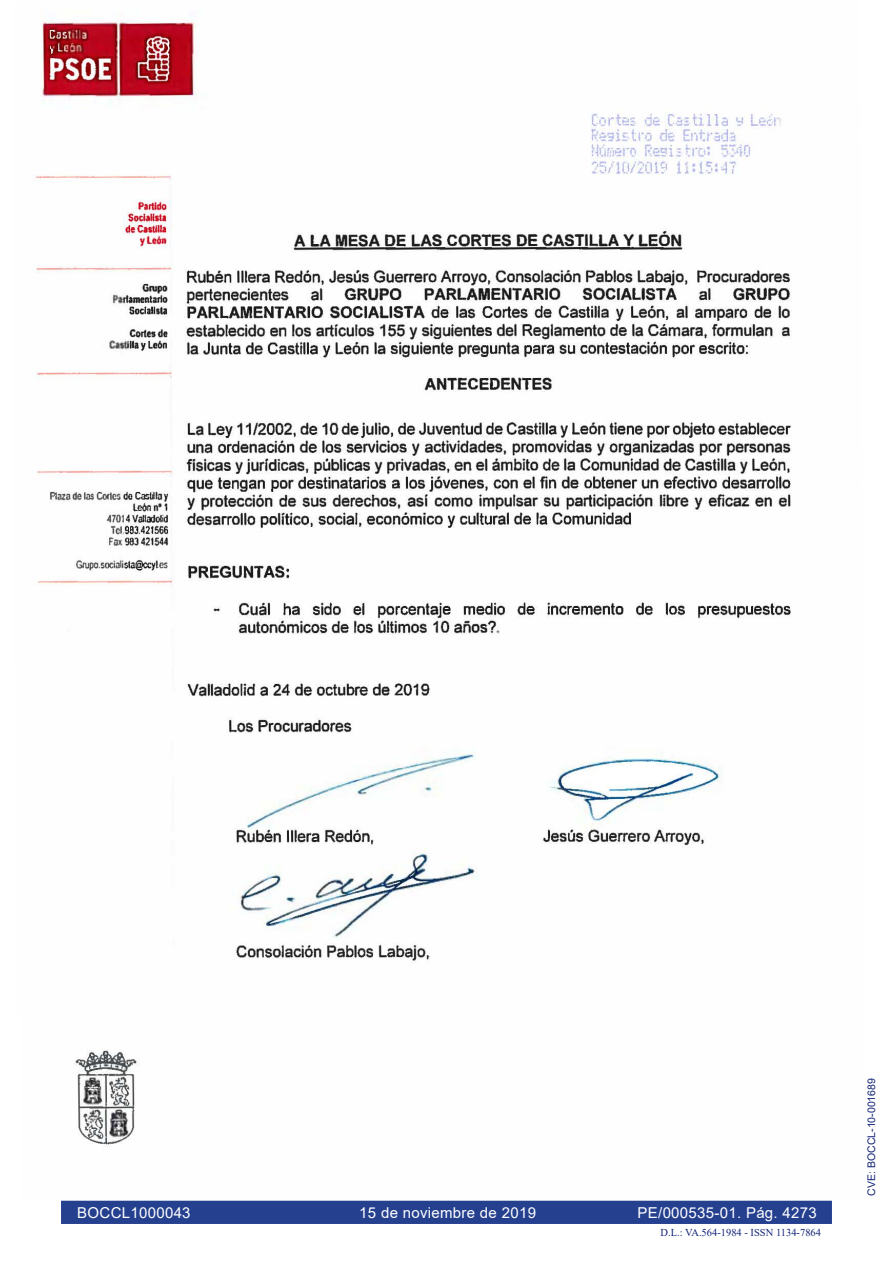
<style>
.page{position:relative;width:893px;height:1263px;background:#fff}
.page>*{position:absolute;margin:0;border:0;box-sizing:border-box;transform-origin:0 0}
.E_CVE{font:15px "Arial";letter-spacing:.02em;color:#fff}
.t1{font:10.5px "Times New Roman";color:#132477}
.t2{font:10.5px "Arial";color:#132477}
</style>
<div class="page">
<div style="left:60px;top:1200px;width:773px;height:25px;background:#25408f"></div>
<div style="left:60px;top:1199px;width:773px;height:26px;border:2px solid #fff"></div>
<img style="left:35px;top:19px;width:798px;height:1181px">
<p class="E_CVE" style="left:77px;top:1202px;width:115px">BOCCL1000043</p>
<p class="E_CVE" style="left:359px;top:1202px;width:178px">15 de noviembre de 2019</p>
<p class="E_CVE" style="left:638px;top:1202px;width:181px">PE/000535-01. Pág. 4273</p>
<p class="t1" style="left:661px;top:1225px;width:162px">D.L.: VA.564-1984 - ISSN 1134-7864</p>
<p class="t2" style="left:864px;top:1195px;width:119px;rotate:-90deg">CVE: BOCCL-10-001689</p>
</div>
